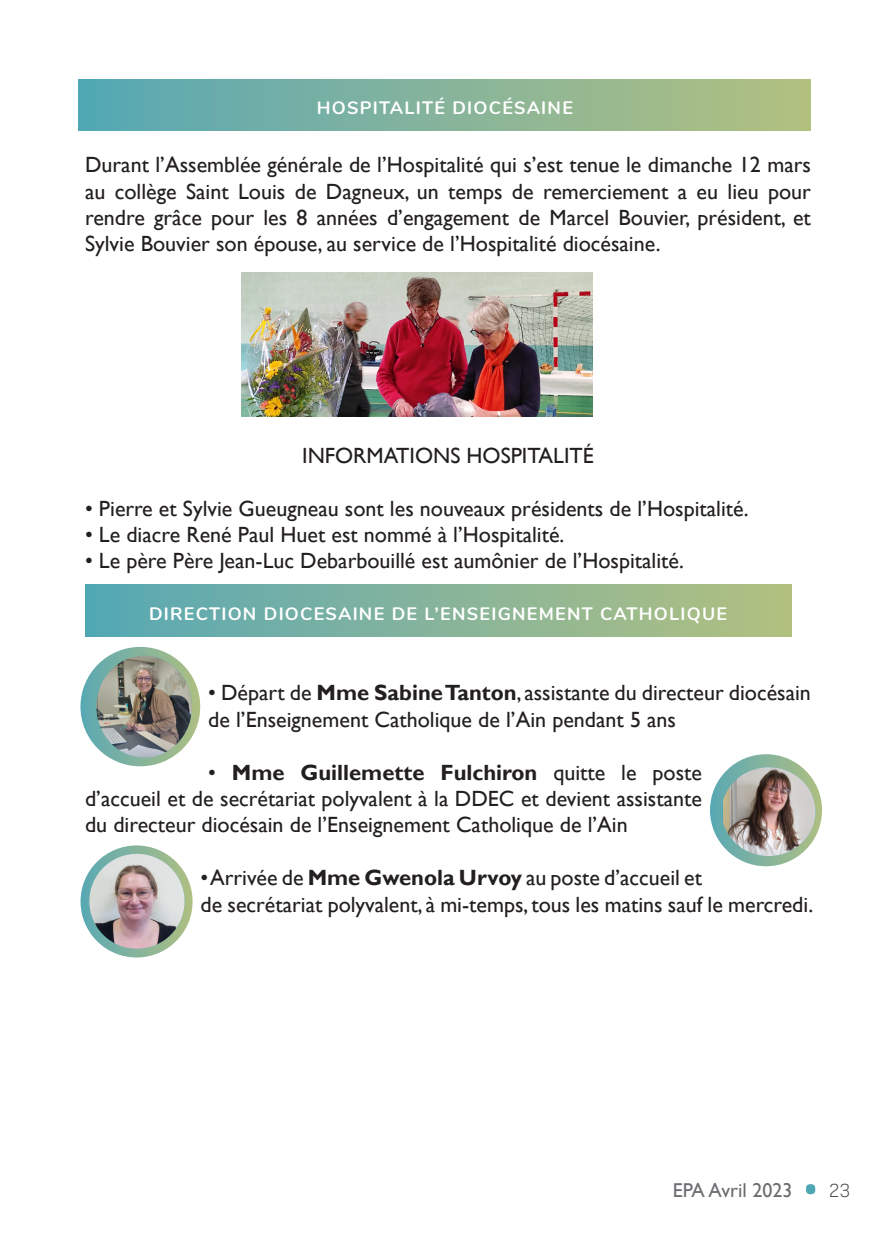
<style>
.page{position:relative;width:896px;height:1248px;background:#fff}
.page>*{position:absolute;margin:0;border:0;box-sizing:border-box;transform-origin:0 0}
.t1{font:22px/26.4px "Gill Sans";color:#231f20;text-align:justify}
.t2{font:20px "Gill Sans";color:#6c6d70}
.t3{font:700 18px "Nunito";letter-spacing:.07em;color:#fff}
.s1{font-weight:700}
.s2{font-family:"Sofia Sans";font-weight:300;font-size:72px;color:#4ea8b4}
.s3{font-family:"Sofia Sans";font-weight:300;color:#4b4c4d}
</style>
<div class="page">
<div style="left:85px;top:584px;width:706px;height:52px;background:linear-gradient(to right,#56a8b5,#b3c080)"></div>
<div style="left:79px;top:80px;width:732px;height:50px;background:linear-gradient(to right,#56a8b5,#b3c080)"></div>
<svg style="left:76px;top:643px;width:128px;height:127px"></svg>
<div style="left:72px;top:639px;width:136px;height:135px;border:8px solid #fff;border-radius:50%"></div>
<img style="left:96px;top:655px;width:96px;height:102px">
<svg style="left:77px;top:841px;width:120px;height:120px"></svg>
<div style="left:73px;top:837px;width:128px;height:128px;border:8px solid #fff;border-radius:50%"></div>
<img style="left:89px;top:853px;width:96px;height:95px;border-radius:48px">
<img style="left:242px;top:273px;width:350px;height:144px">
<svg style="left:706px;top:750px;width:120px;height:120px"></svg>
<div style="left:702px;top:746px;width:128px;height:128px;border:8px solid #fff;border-radius:50%"></div>
<img style="left:723px;top:767px;width:92px;height:89px">
<p class="t3" style="left:317px;top:95px;width:258px">HOSPITALITÉ DIOCÉSAINE</p>
<p class="t1" style="left:85px;top:152px;width:727px">Durant l’Assemblée générale de l’Hospitalité qui s’est tenue le dimanche 12 mars au collège Saint Louis de Dagneux, un temps de remerciement a eu lieu pour rendre grâce pour les 8 années d’engagement de Marcel Bouvier, président, et Sylvie Bouvier son épouse, au service de l’Hospitalité diocésaine.</p>
<p class="t1" style="left:302px;top:442px;width:293px">INFORMATIONS HOSPITALITÉ</p>
<p class="t1" style="left:85px;top:495px;width:665px">• Pierre et Sylvie Gueugneau sont les nouveaux présidents de l’Hospitalité.</p>
<p class="t1" style="left:85px;top:521px;width:481px">• Le diacre René Paul Huet est nommé à l’Hospitalité.</p>
<p class="t1" style="left:85px;top:548px;width:600px">• Le père Père Jean-Luc Debarbouillé est aumônier de l’Hospitalité.</p>
<p class="t3" style="left:149px;top:600px;width:579px">DIRECTION DIOCESAINE DE L’ENSEIGNEMENT CATHOLIQUE</p>
<p class="t1" style="left:208px;top:680px;width:604px">• Départ de <span class="s1">Mme Sabine Tanton</span>, assistante du directeur diocésain de l’Enseignement Catholique de l’Ain pendant 5 ans</p>
<p class="t1" style="left:85px;top:759px;width:618px;text-indent:123px">• <span class="s1">Mme Guillemette Fulchiron</span> quitte le poste d’accueil et de secrétariat polyvalent à la DDEC et devient assistante du directeur diocésain de l’Enseignement Catholique de l’Ain</p>
<p class="t1" style="left:201px;top:865px;width:614px">• Arrivée de <span class="s1">Mme Gwenola Urvoy</span> au poste d’accueil et<br>de secrétariat polyvalent, à mi-temps, tous les matins sauf le mercredi.</p>
<p class="t2" style="left:673px;top:1177px;width:179px">EPA Avril 2023 <span class="s2">•</span> <span class="s3">23</span></p>
</div>
